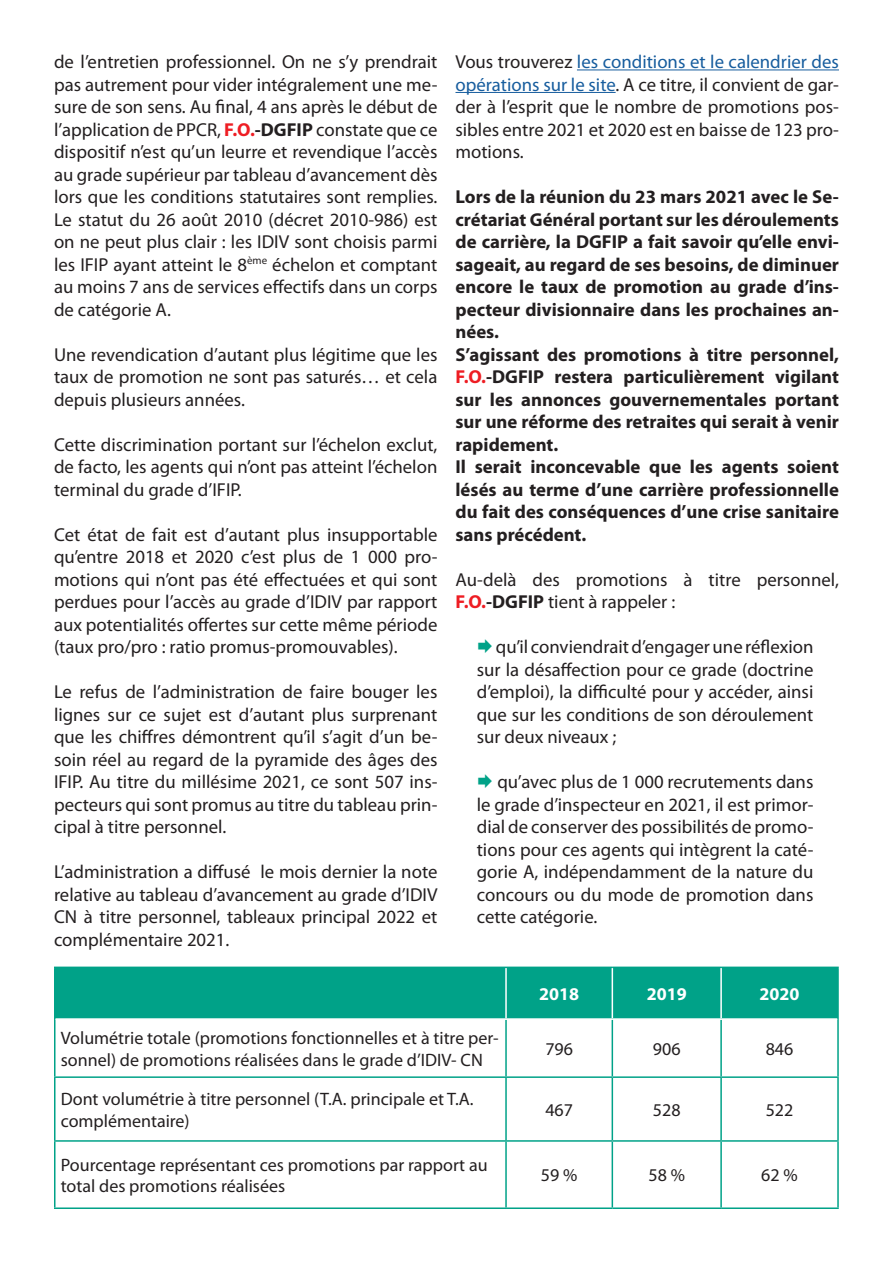
<style>
.page{position:relative;width:893px;height:1263px;background:#fff}
.page>*{position:absolute;margin:0;border:0;box-sizing:border-box;transform-origin:0 0}
.t1{font:18.75px/22.5px "Myriad Pro";color:#231f20;text-align:justify}
.t2{font:700 18.75px/22.5px "Myriad Pro";color:#231f20;text-align:justify}
.t3{font:18px/21.6px "Myriad Pro";color:#231f20}
.t4{font:700 18px "Myriad Pro";color:#fff}
.s1{font-weight:700;color:#ee1d23}
.s2{font-weight:700}
.s3{color:#175d9e}
.s4{color:#ee1d23}
</style>
<div class="page">
<hr style="left:577px;top:69px;width:262px;height:1px;background:#175d9e">
<hr style="left:455px;top:92px;width:161px;height:1px;background:#175d9e">
<div style="left:56px;top:968px;width:781px;height:50px;background:#00a288"></div>
<hr style="left:54px;top:1019px;width:2px;height:57px;background:#00a288">
<hr style="left:505px;top:1020px;width:2px;height:56px;background:#00a288">
<hr style="left:612px;top:1020px;width:1px;height:56px;background:#00a288">
<hr style="left:720px;top:1020px;width:2px;height:56px;background:#00a288">
<hr style="left:837px;top:1019px;width:2px;height:57px;background:#00a288">
<hr style="left:54px;top:1076px;width:452px;height:2px;background:#00a288">
<hr style="left:54px;top:1078px;width:2px;height:62px;background:#00a288">
<hr style="left:506px;top:1076px;width:106px;height:2px;background:#00a288">
<hr style="left:505px;top:1078px;width:2px;height:62px;background:#00a288">
<hr style="left:612px;top:1076px;width:109px;height:2px;background:#00a288">
<hr style="left:612px;top:1078px;width:1px;height:62px;background:#00a288">
<hr style="left:721px;top:1076px;width:118px;height:2px;background:#00a288">
<hr style="left:720px;top:1078px;width:2px;height:62px;background:#00a288">
<hr style="left:837px;top:1078px;width:2px;height:62px;background:#00a288">
<hr style="left:54px;top:1140px;width:452px;height:2px;background:#00a288">
<hr style="left:54px;top:1142px;width:2px;height:65px;background:#00a288">
<hr style="left:506px;top:1140px;width:106px;height:2px;background:#00a288">
<hr style="left:505px;top:1142px;width:2px;height:65px;background:#00a288">
<hr style="left:612px;top:1140px;width:109px;height:2px;background:#00a288">
<hr style="left:612px;top:1142px;width:1px;height:65px;background:#00a288">
<hr style="left:721px;top:1140px;width:118px;height:2px;background:#00a288">
<hr style="left:720px;top:1142px;width:2px;height:65px;background:#00a288">
<hr style="left:837px;top:1142px;width:2px;height:65px;background:#00a288">
<hr style="left:54px;top:1207px;width:452px;height:2px;background:#00a288">
<hr style="left:506px;top:1207px;width:106px;height:2px;background:#00a288">
<hr style="left:612px;top:1207px;width:109px;height:2px;background:#00a288">
<hr style="left:721px;top:1207px;width:118px;height:2px;background:#00a288">
<hr style="left:54px;top:966px;width:452px;height:2px;background:#00a288">
<hr style="left:54px;top:968px;width:2px;height:51px;background:#00a288">
<hr style="left:506px;top:966px;width:106px;height:2px;background:#00a288">
<hr style="left:612px;top:966px;width:109px;height:2px;background:#00a288">
<hr style="left:721px;top:966px;width:118px;height:2px;background:#00a288">
<hr style="left:837px;top:968px;width:2px;height:51px;background:#00a288">
<hr style="left:505px;top:968px;width:2px;height:50px;background:#fff">
<hr style="left:612px;top:968px;width:1px;height:50px;background:#fff">
<hr style="left:720px;top:968px;width:2px;height:50px;background:#fff">
<p class="t1" style="left:54px;top:50px;width:385px">de l’entretien professionnel. On ne s’y prendrait pas autrement pour vider intégralement une me&shy;sure de son sens. Au final, 4 ans après le début de l’application de PPCR, <span class="s1">F.O.</span><span class="s2">-DGFIP</span> constate que ce dispositif n’est qu’un leurre et revendique l’accès au grade supérieur par tableau d’avancement dès lors que les conditions statutaires sont remplies.<br>Le statut du 26 août 2010 (décret 2010-986) est on ne peut plus clair : les IDIV sont choisis parmi les IFIP ayant atteint le 8<sup>ème</sup> échelon et comptant au moins 7 ans de services effectifs dans un corps de catégorie A.</p>
<p class="t1" style="left:54px;top:343px;width:385px">Une revendication d’autant plus légitime que les taux de promotion ne sont pas saturés… et cela depuis plusieurs années.</p>
<p class="t1" style="left:54px;top:433px;width:385px">Cette discrimination portant sur l’échelon exclut, de facto, les agents qui n’ont pas atteint l’échelon terminal du grade d’IFIP.</p>
<p class="t1" style="left:54px;top:523px;width:385px">Cet état de fait est d’autant plus insupportable qu’entre 2018 et 2020 c’est plus de 1 000 pro&shy;motions qui n’ont pas été effectuées et qui sont perdues pour l’accès au grade d’IDIV par rapport aux potentialités offertes sur cette même période (taux pro/pro : ratio promus-promouvables).</p>
<p class="t1" style="left:54px;top:680px;width:385px">Le refus de l’administration de faire bouger les lignes sur ce sujet est d’autant plus surprenant que les chiffres démontrent qu’il s’agit d’un be&shy;soin réel au regard de la pyramide des âges des IFIP. Au titre du millésime 2021, ce sont 507 ins&shy;pecteurs qui sont promus au titre du tableau prin&shy;cipal à titre personnel.</p>
<p class="t1" style="left:54px;top:860px;width:385px">L’administration a diffusé le mois dernier la note relative au tableau d’avancement au grade d’IDIV CN à titre personnel, tableaux principal 2022 et complémentaire 2021.</p>
<p class="t1" style="left:455px;top:50px;width:385px">Vous trouverez <span class="s3">les conditions et le calendrier des opérations sur le site</span>. A ce titre, il convient de gar&shy;der à l’esprit que le nombre de promotions pos&shy;sibles entre 2021 et 2020 est en baisse de 123 pro&shy;motions.</p>
<p class="t2" style="left:455px;top:185px;width:385px">Lors de la réunion du 23 mars 2021 avec le Se&shy;crétariat Général portant sur les déroulements de carrière, la DGFIP a fait savoir qu’elle envi&shy;sageait, au regard de ses besoins, de diminuer encore le taux de promotion au grade d’ins&shy;pecteur divisionnaire dans les prochaines an&shy;nées.</p>
<p class="t2" style="left:455px;top:342px;width:385px">S’agissant des promotions à titre personnel, <span class="s4">F.O.</span>-DGFIP restera particulièrement vigilant sur les annonces gouvernementales portant sur une réforme des retraites qui serait à venir rapidement.</p>
<p class="t2" style="left:455px;top:455px;width:385px">Il serait inconcevable que les agents soient lésés au terme d’une carrière professionnelle du fait des conséquences d’une crise sanitaire sans précédent.</p>
<p class="t1" style="left:455px;top:568px;width:385px">Au-delà des promotions à titre personnel,<br><span class="s1">F.O.</span><span class="s2">-DGFIP</span> tient à rappeler :</p>
<p class="t1" style="left:477px;top:635px;width:338px;text-indent:19px">qu’il conviendrait d’engager une réflexion sur la désaffection pour ce grade (doctrine d’emploi), la difficulté pour y accéder, ainsi que sur les conditions de son déroulement sur deux niveaux ;</p>
<p class="t1" style="left:477px;top:770px;width:338px;text-indent:21px">qu’avec plus de 1 000 recrutements dans le grade d’inspecteur en 2021, il est primor&shy;dial de conserver des possibilités de promo&shy;tions pour ces agents qui intègrent la caté&shy;gorie A, indépendamment de la nature du concours ou du mode de promotion dans cette catégorie.</p>
<p class="t4" style="left:539px;top:982px;width:41px">2018</p>
<p class="t4" style="left:647px;top:982px;width:41px">2019</p>
<p class="t4" style="left:760px;top:982px;width:41px">2020</p>
<p class="t3" style="left:61px;top:1027px;width:439px">Volumétrie totale (promotions fonctionnelles et à titre per&shy;sonnel) de promotions réalisées dans le grade d’IDIV- CN</p>
<p class="t3" style="left:545px;top:1038px;width:29px">796</p>
<p class="t3" style="left:653px;top:1038px;width:29px">906</p>
<p class="t3" style="left:766px;top:1038px;width:29px">846</p>
<p class="t3" style="left:61px;top:1088px;width:414px">Dont volumétrie à titre personnel (T.A. principale et T.A. complémentaire)</p>
<p class="t3" style="left:545px;top:1099px;width:29px">467</p>
<p class="t3" style="left:653px;top:1099px;width:29px">528</p>
<p class="t3" style="left:766px;top:1099px;width:29px">522</p>
<p class="t3" style="left:61px;top:1153px;width:428px">Pourcentage représentant ces promotions par rapport au total des promotions réalisées</p>
<p class="t3" style="left:541px;top:1164px;width:38px">59 %</p>
<p class="t3" style="left:648px;top:1164px;width:38px">58 %</p>
<p class="t3" style="left:761px;top:1164px;width:38px">62 %</p>
</div>
